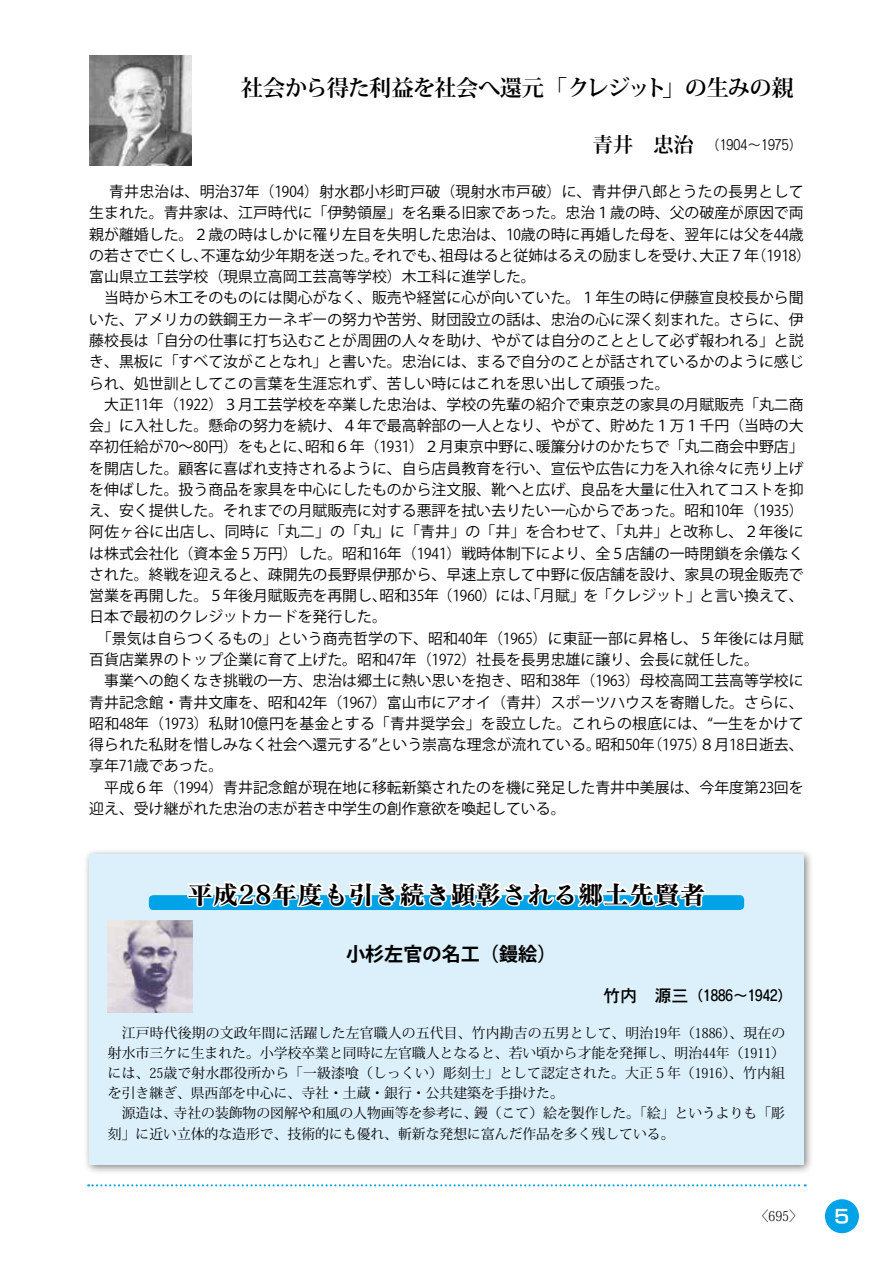
<style>
.page{position:relative;width:893px;height:1263px;background:#fff}
.page>*{position:absolute;margin:0;border:0;box-sizing:border-box;transform-origin:0 0}
.t1{font:25.5px "Matisse Pro B";color:#000}
.t2{font:700 22.35px "Koz Min Pro";letter-spacing:-.03em;color:#000}
.t3{font:700 19.2px "Koz Go Pro";color:#000}
.t4{font:18px "New Rodin Pro B";color:#fff}
.t5{font:14.85px/21.3px "Koz Go Pro";color:#000}
.t6{font:14.85px "Rodin Pro DB";color:#000}
.t7{font:13.8px/20.2px "Koz Min Pro";color:#000}
.t8{font:13.8px "Rodin Pro M";color:#000}
.t9{font:300 13.8px "Koz Min Pro";color:#000}
.s1{font-family:"Koz Min Pro";font-weight:700;font-size:20.25px}
.s2{font-size:16.95px}
</style>
<div class="page">
<svg style="left:88px;top:1184px;width:718px;height:2px"></svg>
<div style="left:825px;top:1199px;width:34px;height:34px;background:#00a3e7;border-radius:50%"></div>
<div style="left:83px;top:848px;width:731px;height:326px;background:#000;opacity:.5"></div>
<div style="left:89px;top:854px;width:715px;height:310px;background:#dcf0fb"></div>
<div style="left:149px;top:895px;width:595px;height:15px;background:#00a3e7;border-radius:4px"></div>
<img style="left:89px;top:55px;width:102px;height:111px">
<svg style="left:185px;top:848px;width:523px;height:165px"></svg>
<img style="left:108px;top:920px;width:85px;height:92px">
<h2 class="t2" style="left:241px;top:72px;width:554px">社会から得た利益を社会へ還元 「クレジット」の生みの親</h2>
<p class="t8" style="left:593px;top:136px;width:211px"><span class="s1">青井　忠治</span> （1904～1975）</p>
<p class="t5" style="left:89px;top:181px;width:723px">　 青井忠治は、明治37年（1904）射水郡小杉町戸破（現射水市戸破）に、青井伊八郎とうたの長男として生まれた。青井家は、江戸時代に「伊勢領屋」を名乗る旧家であった。忠治１歳の時、父の破産が原因で両親が離婚した。２歳の時はしかに罹り左目を失明した忠治は、１０歳の時に再婚した母を、翌年には父を44歳の若さで亡くし、不運な幼少年期を送った。それでも、祖母はると従姉はるえの励ましを受け、大正７年（1918）富山県立工芸学校（現県立高岡工芸高等学校）木工科に進学した。<br>　当時から木工そのものには関心がなく、販売や経営に心が向いていた。１年生の時に伊藤宣良校長から聞いた、アメリカの鉄鋼王カーネギーの努力や苦労、財団設立の話は、忠治の心に深く刻まれた。さらに、伊藤校長は「自分の仕事に打ち込むことが周囲の人々を助け、やがては自分のこととして必ず報われる」と説き、黒板に「すべて汝がことなれ」と書いた。忠治には、まるで自分のことが話されているかのように感じられ、処世訓としてこの言葉を生涯忘れず、苦しい時にはこれを思い出して頑張った。<br>　大正11年（1922）３月工芸学校を卒業した忠治は、学校の先輩の紹介で東京芝の家具の月賦販売「丸二商会」に入社した。懸命の努力を続け、４年で最高幹部の一人となり、やがて、貯めた１万１千円（当時の大卒初任給が70～80円）をもとに、昭和６年（1931）２月東京中野に、暖簾分けのかたちで「丸二商会中野店」を開店した。顧客に喜ばれ支持されるように、自ら店員教育を行い、宣伝や広告に力を入れ徐々に売り上げを伸ばした。扱う商品を家具を中心にしたものから注文服、靴へと広げ、良品を大量に仕入れてコストを抑え、安く提供した。それまでの月賦販売に対する悪評を拭い去りたい一心からであった。昭和10年（1935）阿佐ヶ谷に出店し、同時に「丸二」の「丸」に「青井」の「井」を合わせて、「丸井」と改称し、２年後には株式会社化（資本金５万円）した。昭和16年（1941）戦時体制下により、全５店舗の一時閉鎖を余儀なくされた。終戦を迎えると、疎開先の長野県伊那から、早速上京して中野に仮店舗を設け、家具の現金販売で営業を再開した。５年後月賦販売を再開し、昭和35年（1960）には、「月賦」を「クレジット」と言い換えて、日本で最初のクレジットカードを発行した。<br>　「景気は自らつくるもの」という商売哲学の下、昭和40年（1965）に東証一部に昇格し、５年後には月賦百貨店業界のトップ企業に育て上げた。昭和47年（1972）社長を長男忠雄に譲り、会長に就任した。<br>　事業への飽くなき挑戦の一方、忠治は郷土に熱い思いを抱き、昭和38年（1963）母校高岡工芸高等学校に青井記念館・青井文庫を、昭和42年（1967）富山市にアオイ（青井）スポーツハウスを寄贈した。さらに、昭和48年（1973）私財10億円を基金とする「青井奨学会」を設立した。これらの根底には、“一生をかけて得られた私財を惜しみなく社会へ還元する”という崇高な理念が流れている。昭和50年（1975）８月18日逝去、享年71歳であった。<br>　平成６年（1994）青井記念館が現在地に移転新築されたのを機に発足した青井中美展は、今年度第23回を迎え、受け継がれた忠治の志が若き中学生の創作意欲を喚起している。</p>
<h1 class="t1" style="left:187px;top:877px;width:520px">平成28年度も引き続き顕彰される郷土先賢者</h1>
<p class="t3" style="left:346px;top:941px;width:212px">小杉左官の名工（鏝絵）</p>
<p class="t6" style="left:603px;top:986px;width:191px"><span class="s2">竹内　源三</span>（1886～1942）</p>
<p class="t7" style="left:108px;top:1022px;width:679px">　江戸時代後期の文政年間に活躍した左官職人の五代目、竹内勘吉の五男として、明治19年（1886）、現在の射水市三ケに生まれた。小学校卒業と同時に左官職人となると、若い頃から才能を発揮し、明治44年（1911）には、25歳で射水郡役所から「一級漆喰（しっくい）彫刻士」として認定された。大正5年（1916）、竹内組を引き継ぎ、県西部を中心に、寺社・土蔵・銀行・公共建築を手掛けた。<br>　源造は、寺社の装飾物の図解や和風の人物画等を参考に、鏝（こて）絵を製作した。「絵」というよりも「彫刻」に近い立体的な造形で、技術的にも優れ、斬新な発想に富んだ作品を多く残している。</p>
<p class="t9" style="left:755px;top:1206px;width:50px">〈695〉</p>
<p class="t4" style="left:833px;top:1200px;width:20px">５</p>
</div>
